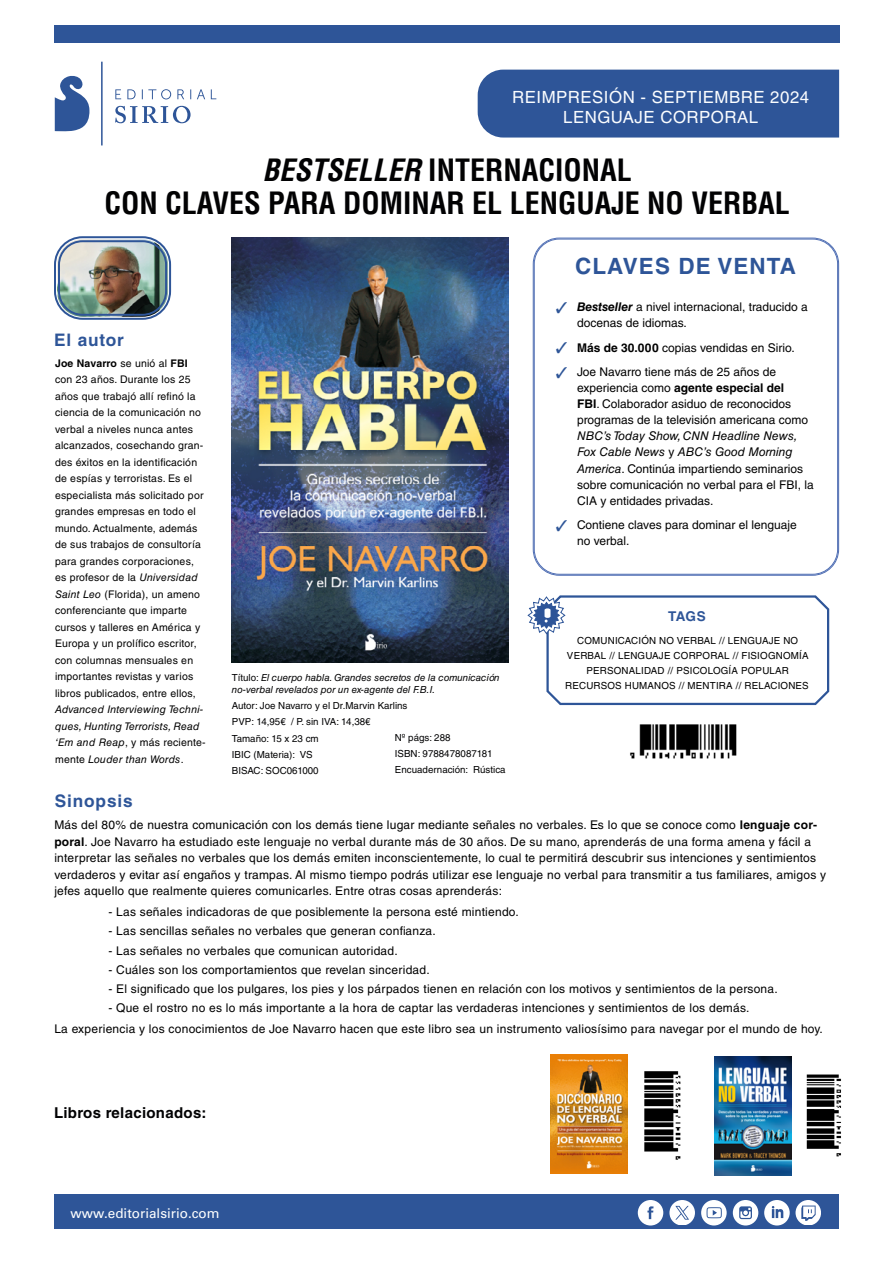
<style>
.page{position:relative;width:893px;height:1263px;background:#fff}
.page>*{position:absolute;margin:0;border:0;box-sizing:border-box;transform-origin:0 0}
.t1{font:700 condensed 30px/33px "Helvetica LT Std";color:#020203;text-align:center}
.t2{font:700 22.35px "Helvetica LT Std";letter-spacing:.05em;color:#2e5598}
.t3{font:700 17.25px "Helvetica LT Std";letter-spacing:.05em;color:#2e5598}
.t4{font:16.8px/20.1px "Helvetica LT Std";letter-spacing:.03em;color:#fbfdff;text-align:center}
.t5{font:700 15px "Helvetica LT Std";letter-spacing:.02em;color:#020203}
.t6{font:13.5px "Univers LT Std";color:#fff}
.t7{font:700 13.5px "Helvetica LT Std";color:#2e5598}
.t8{font:12px/16.5px "Helvetica LT Std";letter-spacing:.02em;color:#000}
.t9{font:12px/16px "Helvetica LT Std";color:#000}
.t10{font:10.5px/16.5px "Helvetica LT Std";letter-spacing:.02em;color:#000}
.t11{font:italic 10.5px/16.5px "Helvetica LT Std";letter-spacing:.02em;color:#000}
.t12{font:9.75px/16.2px "Helvetica LT Std";color:#020203}
.t13{font:9.75px/15px "Helvetica LT Std";letter-spacing:.02em;color:#000;text-align:center}
.t14{font:italic 9.75px/12px "Helvetica LT Std";color:#020203}
.s1{font-style:italic}
.s2{font-weight:700}
.s3{font-style:normal}
.s4{color:#000}
.s5{font-weight:700;font-style:italic}
</style>
<div class="page">
<div style="left:534px;top:239px;width:304px;height:335px;border:1px solid #4e6db3;border-radius:25px"></div>
<div style="left:55px;top:1195px;width:784px;height:34px;background:#2e5598"></div>
<img style="left:232px;top:238px;width:277px;height:424px">
<img style="left:630px;top:724px;width:107px;height:35px">
<svg style="left:527px;top:595px;width:303px;height:111px"></svg>
<svg style="left:55px;top:75px;width:35px;height:57px"></svg>
<hr style="left:101px;top:62px;width:2px;height:83px;background:#2e5598">
<svg style="left:115px;top:106px;width:76px;height:17px"></svg>
<svg style="left:115px;top:89px;width:101px;height:10px"></svg>
<div style="left:478px;top:70px;width:361px;height:68px;background:#2e5598"></div>
<img style="left:57px;top:239px;width:111px;height:78px">
<div style="left:54px;top:236px;width:117px;height:84px;border:2px solid #2e5598;border-radius:28px"></div>
<div style="left:58px;top:240px;width:109px;height:76px;border:2px solid #2e5598;border-radius:24px"></div>
<img style="left:714px;top:1057px;width:78px;height:118px">
<img style="left:806px;top:1074px;width:35px;height:83px">
<img style="left:551px;top:1055px;width:76px;height:118px">
<img style="left:644px;top:1071px;width:37px;height:89px">
<div style="left:54px;top:26px;width:785px;height:17px;background:#2e5598"></div>
<svg style="left:638px;top:1200px;width:25px;height:25px"></svg>
<svg style="left:733px;top:1200px;width:25px;height:25px"></svg>
<svg style="left:701px;top:1200px;width:26px;height:25px"></svg>
<svg style="left:669px;top:1200px;width:26px;height:25px"></svg>
<svg style="left:764px;top:1200px;width:57px;height:25px"></svg>
<h3 class="t4" style="left:512px;top:87px;width:298px">REIMPRESIÓN - SEPTIEMBRE 2024<br>LENGUAJE CORPORAL</h3>
<h1 class="t1" style="left:104px;top:154px;width:687px"><span class="s1">BESTSELLER</span> INTERNACIONAL<br>CON CLAVES PARA DOMINAR EL LENGUAJE NO VERBAL</h1>
<h3 class="t3" style="left:54px;top:329px;width:71px">El autor</h3>
<p class="t10" style="left:55px;top:355px;width:150px"><span class="s2">Joe Navarro</span> se unió al <span class="s2">FBI </span>con 23 años. Durante los 25 años que trabajó allí refinó la ciencia de la comunicación no verbal a niveles nunca antes alcanzados, cosechando gran&shy;des éxitos en la identificación de espías y terroristas. Es el especialista más solicitado por grandes empresas en todo el mundo. Actualmente, además de sus trabajos de consultoría para grandes corporaciones, es profesor de la <span class="s1">Universidad<br>Saint Leo</span> (Florida), un ameno conferenciante que imparte cursos y talleres en América y<br>Europa y un prolífico escritor, con columnas mensuales en importantes revistas y varios libros publicados, entre ellos,</p>
<p class="t11" style="left:55px;top:701px;width:152px">Advanced Interviewing Techni&shy;ques, Hunting Terrorists, Read ‘Em and Reap<span class="s3">, y más reciente&shy;mente</span> Louder than Words<span class="s3">.</span></p>
<h3 class="t3" style="left:55px;top:790px;width:79px">Sinopsis</h3>
<p class="t14" style="left:232px;top:671px;width:269px"><span class="s3">Título:</span> El cuerpo habla. Grandes secretos de la comunicación no-verbal revelados por un ex-agente del F.B.I.</p>
<p class="t12" style="left:232px;top:697px;width:177px">Autor: Joe Navarro y el Dr.Marvin Karlins<br>PVP: 14,95€ / P. sin IVA: 14,38€<br>Tamaño: 15 x 23 cm<br>IBIC (Materia): VS<br>BISAC: SOC061000</p>
<p class="t12" style="left:395px;top:729px;width:112px">Nº págs: 288<br>ISBN: 9788478087181<br>Encuadernación: <span class="s4">Rústica</span></p>
<h2 class="t2" style="left:575px;top:253px;width:222px">CLAVES DE VENTA</h2>
<p class="t9" style="left:577px;top:299px;width:232px"><span class="s5">Bestseller</span> a nivel internacional, traducido a docenas de idiomas.</p>
<p class="t9" style="left:577px;top:335px;width:219px;line-height:24.6px"><span class="s2">Más de 30.000</span> copias vendidas en Sirio.<br>Joe Navarro tiene más de 25 años de</p>
<p class="t9" style="left:577px;top:380px;width:233px">experiencia como <span class="s2">agente especial del<br>FBI</span>. Colaborador asiduo de reconocidos programas de la televisión americana como</p>
<p class="t9" style="left:577px;top:428px;width:238px"><span class="s1">NBC’s Today Show, CNN Headline News, Fox Cable News</span> y <span class="s1">ABC’s Good Morning America</span>. Continúa impartiendo seminarios sobre comunicación no verbal para el FBI, la CIA y entidades privadas.</p>
<p class="t9" style="left:577px;top:517px;width:221px">Contiene claves para dominar el lenguaje no verbal.</p>
<p class="t7" style="left:668px;top:608px;width:39px">TAGS</p>
<p class="t13" style="left:565px;top:633px;width:245px">COMUNICACIÓN NO VERBAL // LENGUAJE NO VERBAL // LENGUAJE CORPORAL // FISIOGNOMÍA PERSONALIDAD // PSICOLOGÍA POPULAR RECURSOS HUMANOS // MENTIRA // RELACIONES</p>
<p class="t8" style="left:54px;top:817px;width:773px">Más del 80% de nuestra comunicación con los demás tiene lugar mediante señales no verbales. Es lo que se conoce como <span class="s2">lenguaje cor&shy;poral</span>. Joe Navarro ha estudiado este lenguaje no verbal durante más de 30 años. De su mano, aprenderás de una forma amena y fácil a interpretar las señales no verbales que los demás emiten inconscientemente, lo cual te permitirá descubrir sus intenciones y sentimientos verdaderos y evitar así engaños y trampas. Al mismo tiempo podrás utilizar ese lenguaje no verbal para transmitir a tus familiares, amigos y jefes aquello que realmente quieres comunicarles. Entre otras cosas aprenderás:</p>
<p class="t8" style="left:108px;top:903px;width:412px">- Las señales indicadoras de que posiblemente la persona esté mintiendo.</p>
<p class="t8" style="left:108px;top:923px;width:329px">- Las sencillas señales no verbales que generan confianza.</p>
<p class="t8" style="left:108px;top:942px;width:291px">- Las señales no verbales que comunican autoridad.</p>
<p class="t8" style="left:108px;top:961px;width:323px">- Cuáles son los comportamientos que revelan sinceridad.</p>
<p class="t8" style="left:108px;top:980px;width:671px">- El significado que los pulgares, los pies y los párpados tienen en relación con los motivos y sentimientos de la persona.</p>
<p class="t8" style="left:54px;top:998px;width:770px;line-height:20.7px;text-indent:54px">- Que el rostro no es lo más importante a la hora de captar las verdaderas intenciones y sentimientos de los demás.<br>La experiencia y los conocimientos de Joe Navarro hacen que este libro sea un instrumento valiosísimo para navegar por el mundo de hoy.</p>
<p class="t5" style="left:54px;top:1103px;width:154px">Libros relacionados:</p>
<p class="t6" style="left:71px;top:1205px;width:150px">www.editorialsirio.com</p>
</div>
